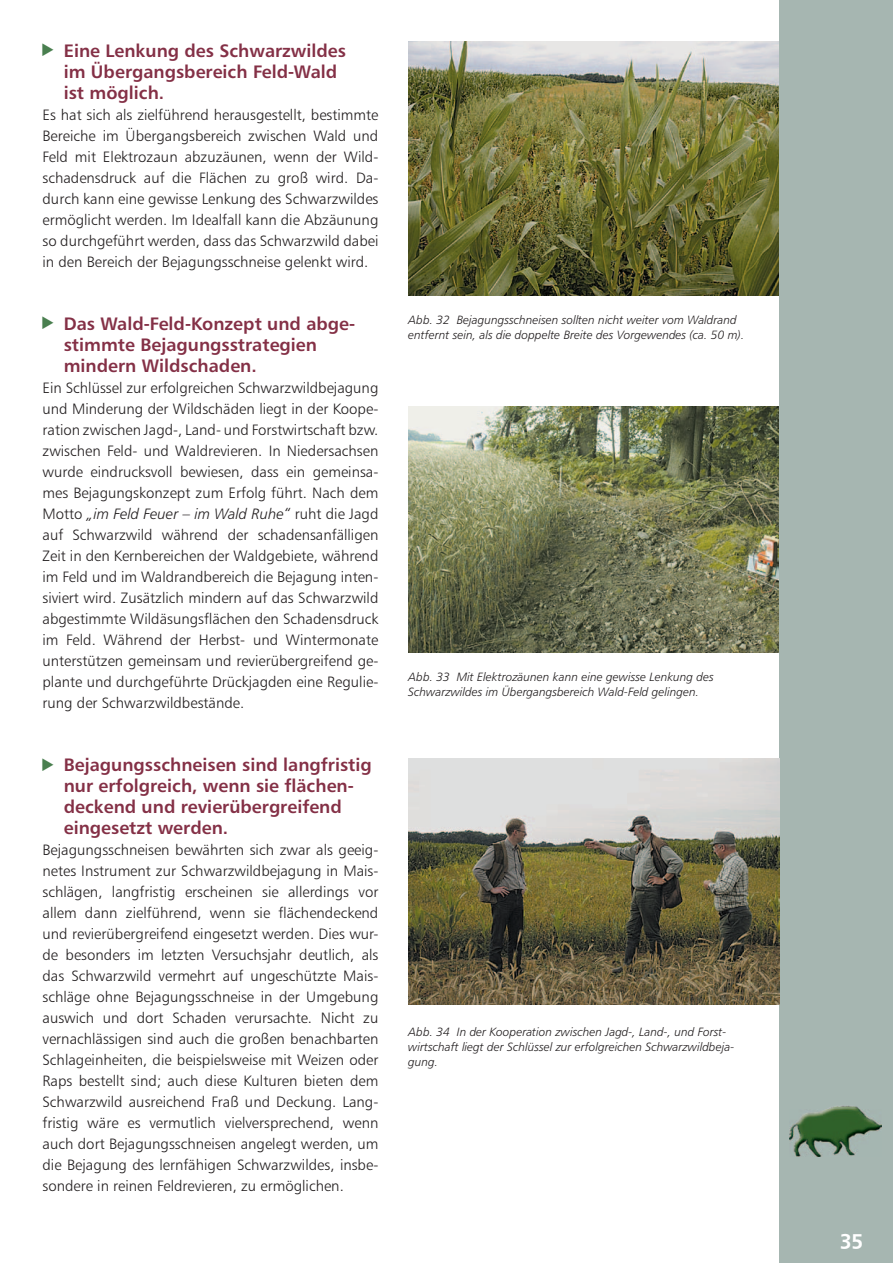
<style>
.page{position:relative;width:893px;height:1263px;background:#fff}
.page>*{position:absolute;margin:0;border:0;box-sizing:border-box;transform-origin:0 0}
.t1{font:700 21px "Frutiger Linotype";color:#fff}
.t2{font:18px/21px "Humanist 777 BT Bold B";color:#843046}
.t3{font:15px/21px "Humanist 777 BT Light B";color:#231f20;text-align:justify}
.t4{font:12px/15px "Humanist 777 BT Light Italic B";color:#231f20}
.s1{font-family:"Humanist 777 BT Light Italic B"}
</style>
<div class="page">
<div style="left:779px;top:0;width:114px;height:1263px;background:#a6b6b1"></div>
<img style="left:789px;top:1106px;width:92px;height:50px">
<img style="left:408px;top:406px;width:370px;height:246px">
<img style="left:408px;top:41px;width:370px;height:255px">
<img style="left:408px;top:758px;width:371px;height:247px">
<p class="t2" style="left:64px;top:40px;width:284px">Eine Lenkung des Schwarzwildes im Übergangsbereich Feld-Wald ist möglich.</p>
<p class="t3" style="left:43px;top:104px;width:337px">Es hat sich als zielführend herausgestellt, bestimmte Bereiche im Übergangsbereich zwischen Wald und Feld mit Elektrozaun abzuzäunen, wenn der Wild&shy;schadensdruck auf die Flächen zu groß wird. Da&shy;durch kann eine gewisse Lenkung des Schwarzwildes ermöglicht werden. Im Idealfall kann die Abzäunung so durchgeführt werden, dass das Schwarzwild dabei in den Bereich der Bejagungsschneise gelenkt wird.</p>
<p class="t2" style="left:64px;top:313px;width:293px">Das Wald-Feld-Konzept und abge&shy;stimmte Bejagungsstrategien mindern Wildschaden.</p>
<p class="t3" style="left:43px;top:377px;width:337px">Ein Schlüssel zur erfolgreichen Schwarzwildbejagung und Minderung der Wildschäden liegt in der Koope&shy;ration zwischen Jagd-, Land- und Forstwirtschaft bzw. zwischen Feld- und Waldrevieren. In Niedersachsen wurde eindrucksvoll bewiesen, dass ein gemeinsa&shy;mes Bejagungskonzept zum Erfolg führt. Nach dem Motto <span class="s1">„im Feld Feuer – im Wald Ruhe“</span> ruht die Jagd auf Schwarzwild während der schadensanfälligen Zeit in den Kernbereichen der Waldgebiete, während im Feld und im Waldrandbereich die Bejagung inten&shy;siviert wird. Zusätzlich mindern auf das Schwarzwild abgestimmte Wildäsungsflächen den Schadensdruck im Feld. Während der Herbst- und Wintermonate unterstützen gemeinsam und revierübergreifend ge&shy;plante und durchgeführte Drückjagden eine Regulie&shy;rung der Schwarzwildbestände.</p>
<p class="t2" style="left:64px;top:754px;width:310px">Bejagungsschneisen sind langfristig nur erfolgreich, wenn sie flächen&shy;deckend und revierübergreifend eingesetzt werden.</p>
<p class="t3" style="left:43px;top:839px;width:337px">Bejagungsschneisen bewährten sich zwar als geeig&shy;netes Instrument zur Schwarzwildbejagung in Mais&shy;schlägen, langfristig erscheinen sie allerdings vor allem dann zielführend, wenn sie flächendeckend und revierübergreifend eingesetzt werden. Dies wur&shy;de besonders im letzten Versuchsjahr deutlich, als das Schwarzwild vermehrt auf ungeschützte Mais&shy;schläge ohne Bejagungsschneise in der Umgebung auswich und dort Schaden verursachte. Nicht zu vernachlässigen sind auch die großen benachbarten Schlageinheiten, die beispielsweise mit Weizen oder Raps bestellt sind; auch diese Kulturen bieten dem Schwarzwild ausreichend Fraß und Deckung. Lang&shy;fristig wäre es vermutlich vielversprechend, wenn auch dort Bejagungsschneisen angelegt werden, um die Bejagung des lernfähigen Schwarzwildes, insbe&shy;sondere in reinen Feldrevieren, zu ermöglichen.</p>
<p class="t4" style="left:408px;top:312px;width:338px">Abb. 32 Bejagungsschneisen sollten nicht weiter vom Waldrand entfernt sein, als die doppelte Breite des Vorgewendes (ca. 50 m).</p>
<p class="t4" style="left:408px;top:669px;width:307px">Abb. 33 Mit Elektrozäunen kann eine gewisse Lenkung des<br>Schwarzwildes im Übergangsbereich Wald-Feld gelingen.</p>
<p class="t4" style="left:408px;top:1024px;width:328px">Abb. 34 In der Kooperation zwischen Jagd-, Land-, und Forst&shy;wirtschaft liegt der Schlüssel zur erfolgreichen Schwarzwildbeja&shy;gung.</p>
<p class="t1" style="left:841px;top:1225px;width:24px">35</p>
</div>
